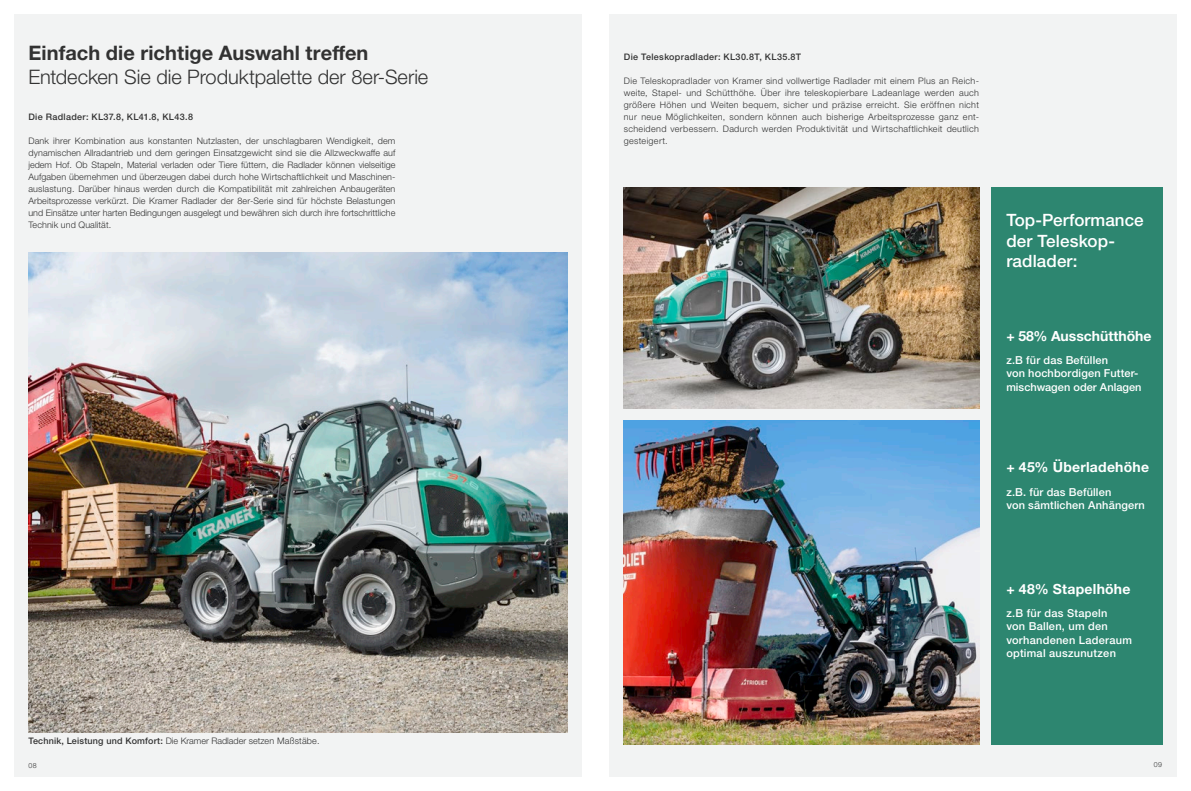
<style>
.page{position:relative;width:1191px;height:791px;background:#fff}
.page>*{position:absolute;margin:0;border:0;box-sizing:border-box;transform-origin:0 0}
.t1{font:300 20px "Helvetica Neue LTW1 G";letter-spacing:-.005em;color:#323232}
.t2{font:700 20px "Helvetica Neue LTW1 G";letter-spacing:.005em;color:#323232}
.t3{font:500 17px/20.4px "Helvetica Neue LTW1 G";letter-spacing:.005em;color:#fff}
.t4{font:700 14px "Helvetica Neue LTW1 G";letter-spacing:.015em;color:#fff}
.t5{font:700 14px "Helvetica Neue LTW1 G";letter-spacing:-.005em;color:#fff}
.t6{font:500 11px/13.2px "Helvetica Neue LTW1 G";letter-spacing:.015em;color:#fff}
.t7{font:300 9px/12px "Helvetica Neue LTW1 G";letter-spacing:.01em;color:#323232;text-align:justify}
.t8{font:500 9px "Helvetica Neue LTW1 G";letter-spacing:.035em;color:#323232}
.t9{font:300 7px "Helvetica Neue LTW1 G";color:#323232}
.s1{font-weight:500}
</style>
<div class="page">
<div style="left:14px;top:14px;width:567px;height:763px;background:#f2f3f3"></div>
<div style="left:609px;top:14px;width:567px;height:763px;background:#f2f3f3"></div>
<div style="left:991px;top:187px;width:171px;height:557px;background:#2d8670"></div>
<img style="left:624px;top:420px;width:355px;height:324px">
<img style="left:624px;top:187px;width:355px;height:221px">
<img style="left:28px;top:252px;width:539px;height:480px">
<h1 class="t2" style="left:28px;top:41px;width:342px">Einfach die richtige Auswahl treffen</h1>
<h1 class="t1" style="left:28px;top:65px;width:401px">Entdecken Sie die Produktpalette der 8er-Serie</h1>
<p class="t8" style="left:28px;top:111px;width:166px">Die Radlader: KL37.8, KL41.8, KL43.8</p>
<p class="t7" style="left:28px;top:135px;width:369px">Dank ihrer Kombination aus konstanten Nutzlasten, der unschlagbaren Wendigkeit, dem dynamischen Allradantrieb und dem geringen Einsatzgewicht sind sie die Allzweckwaffe auf jedem Hof. Ob Stapeln, Material verladen oder Tiere füttern, die Radlader können vielseitige Aufgaben übernehmen und überzeugen dabei durch hohe Wirtschaftlichkeit und Maschinen&shy;auslastung. Darüber hinaus werden durch die Kompatibilität mit zahlreichen Anbaugeräten Arbeitsprozesse verkürzt. Die Kramer Radlader der 8er-Serie sind für höchste Belastungen und Einsätze unter harten Bedingungen ausgelegt und bewähren sich durch ihre fortschrittliche Technik und Qualität.</p>
<p class="t7" style="left:28px;top:735px;width:293px"><span class="s1">Technik, Leistung und Komfort:</span> Die Kramer Radlader setzen Maßstäbe.</p>
<p class="t8" style="left:624px;top:51px;width:179px">Die Teleskopradlader: KL30.8T, KL35.8T</p>
<p class="t7" style="left:624px;top:75px;width:357px">Die Teleskopradlader von Kramer sind vollwertige Radlader mit einem Plus an Reich&shy;weite, Stapel- und Schütthöhe. Über ihre teleskopierbare Ladeanlage werden auch größere Höhen und Weiten bequem, sicher und präzise erreicht. Sie eröffnen nicht nur neue Möglichkeiten, sondern können auch bisherige Arbeitsprozesse ganz ent&shy;scheidend verbessern. Dadurch werden Produktivität und Wirtschaftlichkeit deutlich gesteigert.</p>
<h2 class="t3" style="left:1006px;top:210px;width:139px">Top-Performance der Teleskop&shy;radlader:</h2>
<h3 class="t5" style="left:1006px;top:327px;width:147px">+ 58% Ausschütthöhe</h3>
<p class="t6" style="left:1006px;top:354px;width:137px">z.B für das Befüllen<br>von hochbordigen Futter&shy;mischwagen oder Anlagen</p>
<h3 class="t4" style="left:1006px;top:459px;width:144px">+ 45% Überladehöhe</h3>
<p class="t6" style="left:1006px;top:485px;width:140px">z.B. für das Befüllen<br>von sämtlichen Anhängern</p>
<h3 class="t4" style="left:1006px;top:580px;width:126px">+ 48% Stapelhöhe</h3>
<p class="t6" style="left:1006px;top:607px;width:127px">z.B für das Stapeln<br>von Ballen, um den vorhandenen Laderaum optimal auszunutzen</p>
<p class="t9" style="left:28px;top:761px;width:10px">08</p>
<p class="t9" style="left:1153px;top:760px;width:10px">09</p>
</div>
